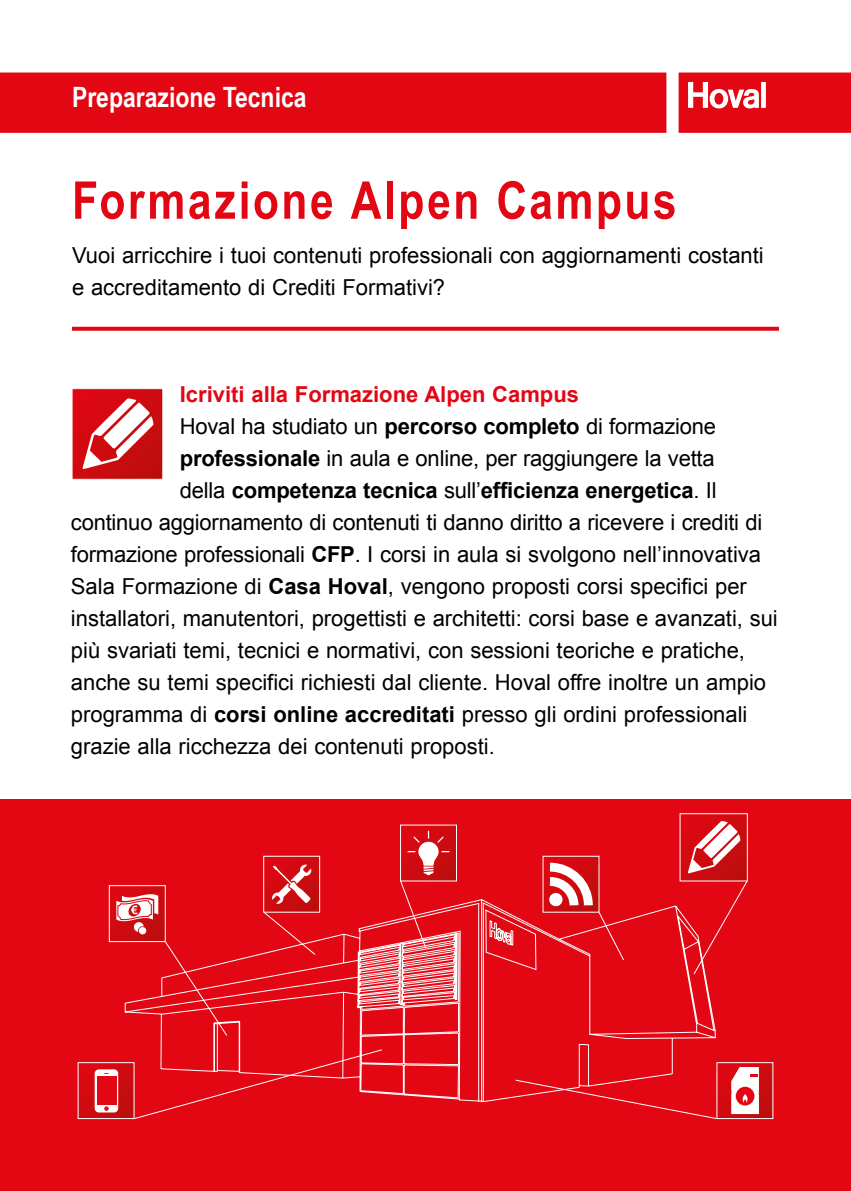
<style>
.page{position:relative;width:851px;height:1191px;background:#fff}
.page>*{position:absolute;margin:0;border:0;box-sizing:border-box;transform-origin:0 0}
.t1{font:700 52px "Arial Narrow";letter-spacing:.045em;color:#e30613}
.t2{font:700 28px "Arial Narrow";color:#fff}
.t3{font:22px/32px "Arial";color:#000}
.t4{font:700 22px "Arial";letter-spacing:-.01em;color:#000}
.t5{font:700 22px "Arial";color:#e30613}
.s1{font-weight:700}
.s2{font-weight:400}
</style>
<div class="page">
<div style="left:0;top:799px;width:850px;height:392px;background:#e30613"></div>
<svg style="left:72px;top:327px;width:706px;height:4px;background:#e41521"></svg>
<div style="left:72px;top:388px;width:91px;height:91px;background:linear-gradient(to right,#d90912,#c30d0e)"></div>
<svg style="left:83px;top:398px;width:70px;height:71px"></svg>
<div style="left:0;top:72px;width:667px;height:61px;background:#e30613"></div>
<svg style="left:678px;top:72px;width:172px;height:61px;background:#e6222d"></svg>
<div style="left:109px;top:885px;width:56px;height:56px;background:#d30a11"></div>
<svg style="left:116px;top:894px;width:42px;height:28px"></svg>
<div style="left:109px;top:885px;width:57px;height:57px;border:1px solid #fff"></div>
<svg style="left:425px;top:826px;width:30px;height:53px"></svg>
<div style="left:400px;top:824px;width:57px;height:57px;border:1px solid #fff"></div>
<svg style="left:125px;top:899px;width:590px;height:203px"></svg>
<div style="left:542px;top:856px;width:57px;height:56px;border:1px solid #fff"></div>
<svg style="left:80px;top:1064px;width:52px;height:53px"></svg>
<div style="left:95px;top:1069px;width:23px;height:43px;background:#fff;border-radius:4px"></div>
<div style="left:97px;top:1076px;width:19px;height:29px;background:#e30613"></div>
<svg style="left:104px;top:1106px;width:5px;height:4px"></svg>
<div style="left:78px;top:1062px;width:56px;height:57px;border:1px solid #fff"></div>
<div style="left:680px;top:813px;width:67px;height:68px;background:linear-gradient(to right,#d80a12,#c20d0e)"></div>
<svg style="left:687px;top:821px;width:53px;height:52px"></svg>
<svg style="left:718px;top:1064px;width:53px;height:53px"></svg>
<svg style="left:731px;top:1067px;width:27px;height:47px"></svg>
<div style="left:716px;top:1062px;width:57px;height:57px;border:1px solid #fff"></div>
<div style="left:264px;top:856px;width:55px;height:56px;background:linear-gradient(to right,#d90812,#c40d0e)"></div>
<svg style="left:272px;top:864px;width:39px;height:40px"></svg>
<div style="left:263px;top:856px;width:57px;height:56px;border:1px solid #fff"></div>
<svg style="left:133px;top:1048px;width:250px;height:71px"></svg>
<svg style="left:514px;top:1079px;width:203px;height:40px"></svg>
<svg style="left:543px;top:858px;width:81px;height:103px"></svg>
<svg style="left:692px;top:880px;width:56px;height:95px"></svg>
<svg style="left:164px;top:940px;width:64px;height:96px"></svg>
<svg style="left:263px;top:911px;width:53px;height:44px"></svg>
<svg style="left:399px;top:830px;width:50px;height:119px"></svg>
<p class="t2" style="left:72px;top:76px;width:236px">Preparazione Tecnica</p>
<h1 class="t1" style="left:72px;top:161px;width:606px">Formazione Alpen Campus</h1>
<p class="t3" style="left:72px;top:239px;width:693px">Vuoi arricchire i tuoi contenuti professionali con aggiornamenti costanti e accreditamento di Crediti Formativi?</p>
<p class="t5" style="left:180px;top:379px;width:400px">Icriviti alla Formazione Alpen Campus</p>
<p class="t3" style="left:180px;top:410px;width:537px">Hoval ha studiato un <span class="s1">percorso completo</span> di formazione</p>
<p class="t3" style="left:180px;top:442px;width:536px"><span class="s1">professionale</span> in aula e online, per raggiungere la vetta</p>
<p class="t4" style="left:180px;top:475px;width:538px"><span class="s2">della</span> competenza tecnica <span class="s2">sull’</span>efficienza energetica<span class="s2">. Il</span></p>
<p class="t3" style="left:71px;top:506px;width:692px">continuo aggiornamento di contenuti ti danno diritto a ricevere i crediti di</p>
<p class="t3" style="left:71px;top:538px;width:691px">formazione professionali <span class="s1">CFP</span>. I corsi in aula si svolgono nell’innovativa</p>
<p class="t3" style="left:71px;top:570px;width:677px">Sala Formazione di <span class="s1">Casa Hoval</span>, vengono proposti corsi specifici per</p>
<p class="t3" style="left:71px;top:602px;width:708px">installatori, manutentori, progettisti e architetti: corsi base e avanzati, sui</p>
<p class="t3" style="left:71px;top:634px;width:675px">più svariati temi, tecnici e normativi, con sessioni teoriche e pratiche,</p>
<p class="t3" style="left:71px;top:666px;width:696px">anche su temi specifici richiesti dal cliente. Hoval offre inoltre un ampio</p>
<p class="t3" style="left:71px;top:698px;width:678px">programma di <span class="s1">corsi online accreditati</span> presso gli ordini professionali</p>
<p class="t3" style="left:71px;top:730px;width:425px">grazie alla ricchezza dei contenuti proposti.</p>
</div>
